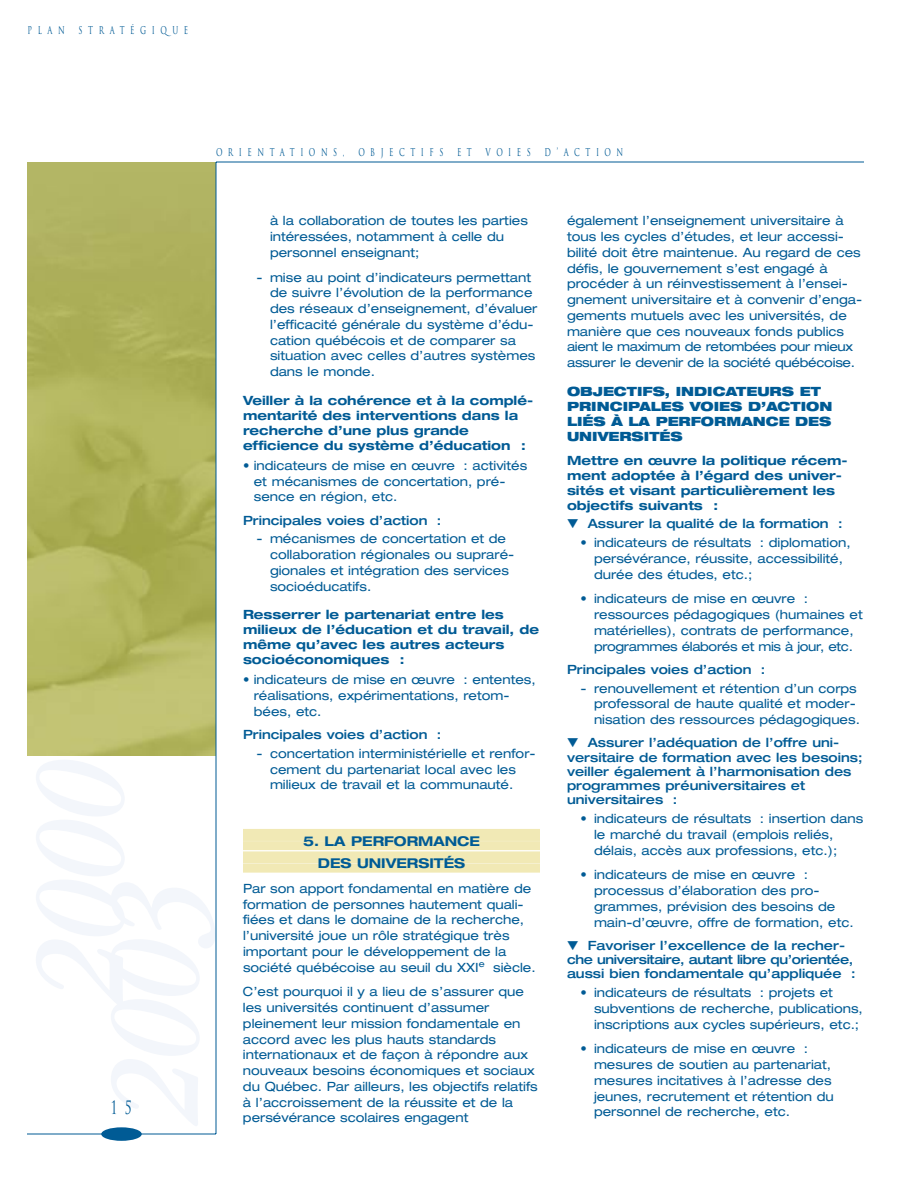
<style>
.page{position:relative;width:918px;height:1188px;background:#fff}
.page>*{position:absolute;margin:0;border:0;box-sizing:border-box;transform-origin:0 0}
.t1{font:18px "Trajan";color:#005b95;scale:.68 1}
.t2{font:700 expanded 13.5px/22.5px "Helvetica Neue";color:#005b95;text-align:center}
.t3{font:expanded 12.75px/15.8px "Helvetica Neue";color:#005b95}
.t4{font:500 expanded 12.75px/14.2px "Helvetica Neue";color:#005b95}
.t5{font:700 expanded 12.75px/15px "Helvetica Neue";color:#005b95}
.t6{font:900 expanded 12.75px/15px "Helvetica Neue";color:#005b95}
.t7{font:10.5px "Trajan";letter-spacing:.78em;color:#005b95;scale:.68 1}
</style>
<div class="page">
<img style="left:27px;top:162px;width:189px;height:594px">
<hr style="left:216px;top:162px;width:648px;height:1px;background:#005b95">
<hr style="left:27px;top:1134px;width:189px;height:1px;background:#005b95">
<hr style="left:216px;top:162px;width:1px;height:972px;background:#005b95">
<div style="left:243px;top:829px;width:297px;height:12px;background:#f1e9b5"></div>
<div style="left:243px;top:841px;width:297px;height:9px;background:#f1e9b5"></div>
<div style="left:243px;top:851px;width:297px;height:12px;background:#f1e9b5"></div>
<div style="left:243px;top:864px;width:297px;height:9px;background:#f1e9b5"></div>
<div style="left:101px;top:1127px;width:41px;height:14px;background:#005b95;border-radius:50%"></div>
<p class="t7" style="left:28px;top:24px;width:56px">PLAN</p>
<p class="t7" style="left:79px;top:24px;width:163px">STRATÉGIQUE</p>
<h1 class="t1" style="left:111px;top:1097px;width:32px">1 5</h1>
<p class="t7" style="left:216px;top:147px;width:191px">ORIENTATIONS,</p>
<p class="t7" style="left:358px;top:147px;width:127px">OBJECTIFS</p>
<p class="t7" style="left:457px;top:147px;width:23px">E T</p>
<p class="t7" style="left:486px;top:147px;width:68px">VOIES</p>
<p class="t7" style="left:545px;top:147px;width:117px">D’ACTION</p>
<p class="t3" style="left:270px;top:214px;width:259px">à la collaboration de toutes les parties intéressées, notamment à celle du personnel enseignant;</p>
<p class="t3" style="left:270px;top:270px;width:269px;text-indent:-13px">- mise au point d’indicateurs permettant de suivre l’évolution de la performance des réseaux d’enseignement, d’évaluer l’efficacité générale du système d’édu&shy;cation québécois et de comparer sa situation avec celles d’autres systèmes dans le monde.</p>
<p class="t5" style="left:243px;top:394px;width:292px">Veiller à la cohérence et à la complé&shy;mentarité des interventions dans la recherche d’une plus grande efficience du système d’éducation :</p>
<p class="t3" style="left:254px;top:459px;width:275px;text-indent:-11px">• indicateurs de mise en œuvre : activités et mécanismes de concertation, pré&shy;sence en région, etc.</p>
<p class="t4" style="left:243px;top:514px;width:200px">Principales voies d’action :</p>
<p class="t3" style="left:270px;top:532px;width:246px;text-indent:-13px">- mécanismes de concertation et de collaboration régionales ou supraré&shy;gionales et intégration des services socioéducatifs.</p>
<p class="t5" style="left:243px;top:608px;width:298px">Resserrer le partenariat entre les milieux de l’éducation et du travail, de même qu’avec les autres acteurs socioéconomiques :</p>
<p class="t3" style="left:254px;top:673px;width:284px;text-indent:-11px">• indicateurs de mise en œuvre : ententes, réalisations, expérimentations, retom&shy;bées, etc.</p>
<p class="t4" style="left:243px;top:729px;width:200px">Principales voies d’action :</p>
<p class="t3" style="left:270px;top:747px;width:267px;text-indent:-13px">- concertation interministérielle et renfor&shy;cement du partenariat local avec les milieux de travail et la communauté.</p>
<p class="t2" style="left:303px;top:831px;width:178px">5. LA PERFORMANCE<br>DES UNIVERSITÉS</p>
<p class="t3" style="left:243px;top:882px;width:294px">Par son apport fondamental en matière de formation de personnes hautement quali&shy;fiées et dans le domaine de la recherche, l’université joue un rôle stratégique très important pour le développement de la société québécoise au seuil du XXI<sup>e</sup> siècle.</p>
<p class="t3" style="left:243px;top:985px;width:296px">C’est pourquoi il y a lieu de s’assurer que les universités continuent d’assumer pleinement leur mission fondamentale en accord avec les plus hauts standards internationaux et de façon à répondre aux nouveaux besoins économiques et sociaux du Québec. Par ailleurs, les objectifs relatifs à l’accroissement de la réussite et de la persévérance scolaires engagent</p>
<p class="t3" style="left:567px;top:214px;width:297px">également l’enseignement universitaire à tous les cycles d’études, et leur accessi&shy;bilité doit être maintenue. Au regard de ces défis, le gouvernement s’est engagé à procéder à un réinvestissement à l’ensei&shy;gnement universitaire et à convenir d’enga&shy;gements mutuels avec les universités, de manière que ces nouveaux fonds publics aient le maximum de retombées pour mieux assurer le devenir de la société québécoise.</p>
<p class="t6" style="left:567px;top:385px;width:267px">OBJECTIFS, INDICATEURS ET<br>PRINCIPALES VOIES D’ACTION<br>LIÉS À LA PERFORMANCE DES<br>UNIVERSITÉS</p>
<p class="t5" style="left:567px;top:454px;width:282px">Mettre en œuvre la politique récem&shy;ment adoptée à l’égard des univer&shy;sités et visant particulièrement les objectifs suivants :</p>
<p class="t4" style="left:567px;top:518px;width:277px">▼ Assurer la qualité de la formation :</p>
<p class="t3" style="left:594px;top:536px;width:258px;text-indent:-13px">• indicateurs de résultats : diplomation, persévérance, réussite, accessibilité, durée des études, etc.;</p>
<p class="t3" style="left:594px;top:592px;width:270px;text-indent:-13px">• indicateurs de mise en œuvre : ressources pédagogiques (humaines et matérielles), contrats de performance, programmes élaborés et mis à jour, etc.</p>
<p class="t4" style="left:567px;top:663px;width:200px">Principales voies d’action :</p>
<p class="t3" style="left:594px;top:681px;width:267px;text-indent:-13px">- renouvellement et rétention d’un corps professoral de haute qualité et moder&shy;nisation des ressources pédagogiques.</p>
<p class="t4" style="left:567px;top:737px;width:297px">▼ Assurer l’adéquation de l’offre uni&shy;versitaire de formation avec les besoins; veiller également à l’harmonisation des programmes préuniversitaires et universitaires :</p>
<p class="t3" style="left:594px;top:812px;width:271px;text-indent:-13px">• indicateurs de résultats : insertion dans le marché du travail (emplois reliés, délais, accès aux professions, etc.);</p>
<p class="t3" style="left:594px;top:868px;width:261px;text-indent:-13px">• indicateurs de mise en œuvre : processus d’élaboration des pro&shy;grammes, prévision des besoins de main-d’œuvre, offre de formation, etc.</p>
<p class="t4" style="left:567px;top:939px;width:290px">▼ Favoriser l’excellence de la recher&shy;che universitaire, autant libre qu’orientée, aussi bien fondamentale qu’appliquée :</p>
<p class="t3" style="left:594px;top:986px;width:270px;text-indent:-13px">• indicateurs de résultats : projets et subventions de recherche, publications, inscriptions aux cycles supérieurs, etc.;</p>
<p class="t3" style="left:594px;top:1042px;width:241px;text-indent:-13px">• indicateurs de mise en œuvre : mesures de soutien au partenariat, mesures incitatives à l’adresse des jeunes, recrutement et rétention du personnel de recherche, etc.</p>
</div>
